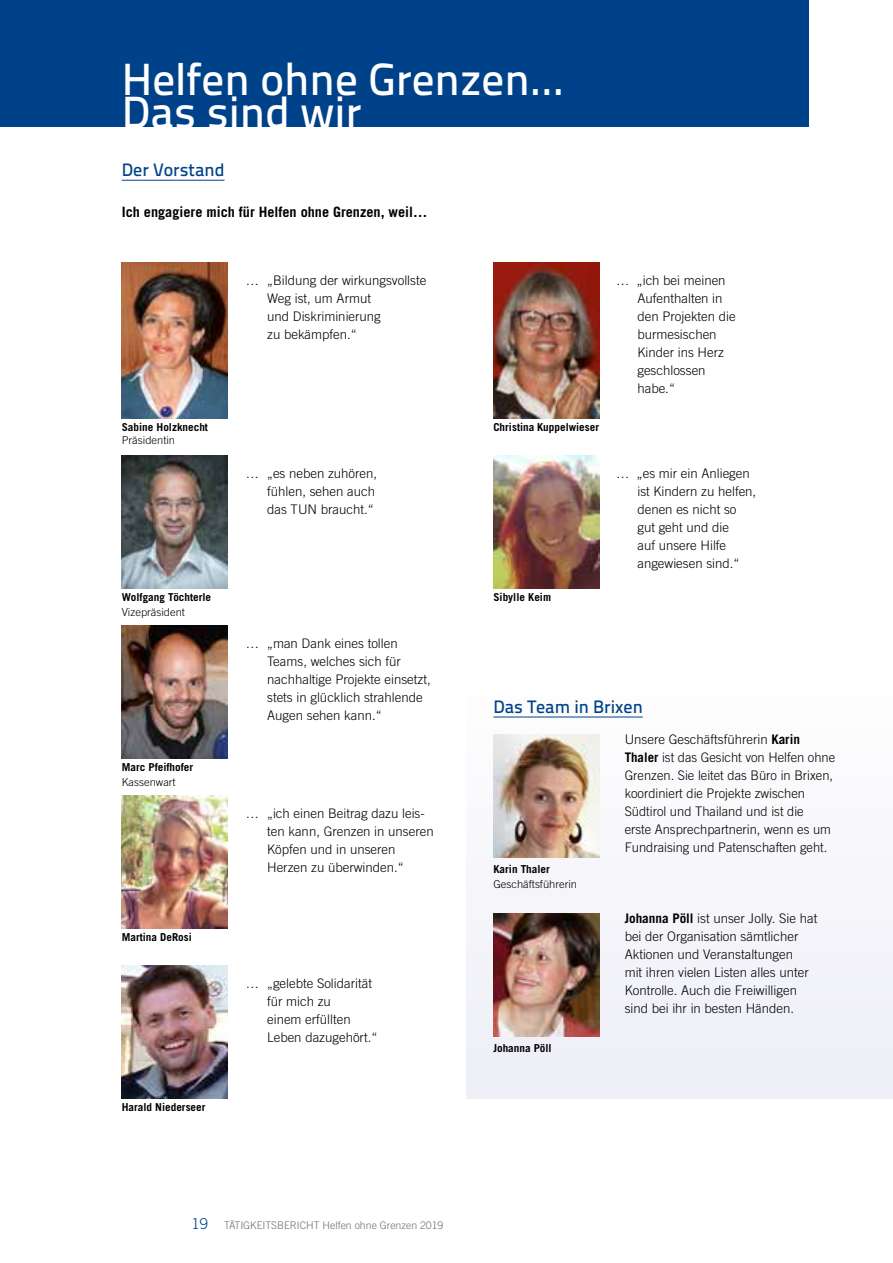
<style>
.page{position:relative;width:893px;height:1263px;background:#fff}
.page>*{position:absolute;margin:0;border:0;box-sizing:border-box;transform-origin:0 0}
.t1{font:500 45px/33px "Titillium Text 22 L";color:#fff}
.t2{font:500 18px "Titillium Text 22 L";color:#004289}
.t3{font:700 14.25px "Trade Gothic LT Std";color:#000}
.t4{font:300 13.2px/18px "Trade Gothic LT Std";color:#000}
.t5{font:700 10.95px "Trade Gothic LT Std";color:#000}
.t6{font:300 10.95px "Trade Gothic LT Std";color:#000}
.t7{font:300 10.5px "Trade Gothic LT Std";color:#706f6f}
.s1{font-weight:700}
.s2{font-size:15px;color:#004289}
</style>
<div class="page">
<div style="left:0;top:0;width:809px;height:126px;background:#004289"></div>
<div style="left:466px;top:674px;width:427px;height:424px;background:#f6f6fa"></div>
<hr style="left:122px;top:180px;width:103px;height:1px;background:#004289">
<hr style="left:493px;top:716px;width:150px;height:1px;background:#004289">
<img style="left:493px;top:914px;width:106px;height:123px">
<img style="left:493px;top:734px;width:106px;height:123px">
<img style="left:122px;top:263px;width:106px;height:155px">
<img style="left:493px;top:263px;width:106px;height:155px">
<img style="left:122px;top:456px;width:106px;height:132px">
<img style="left:493px;top:456px;width:106px;height:132px">
<img style="left:122px;top:626px;width:106px;height:132px">
<img style="left:122px;top:796px;width:106px;height:132px">
<img style="left:122px;top:966px;width:106px;height:132px">
<h1 class="t1" style="left:122px;top:60px;width:443px">Helfen ohne Grenzen…<br>Das sind wir</h1>
<h2 class="t2" style="left:122px;top:157px;width:104px">Der Vorstand</h2>
<p class="t3" style="left:122px;top:203px;width:307px">Ich engagiere mich für Helfen ohne Grenzen, weil…</p>
<p class="t5" style="left:122px;top:420px;width:88px">Sabine Holzknecht</p>
<p class="t6" style="left:122px;top:434px;width:55px">Präsidentin</p>
<p class="t5" style="left:122px;top:590px;width:91px">Wolfgang Töchterle</p>
<p class="t6" style="left:122px;top:605px;width:65px">Vizepräsident</p>
<p class="t5" style="left:122px;top:760px;width:73px">Marc Pfeifhofer</p>
<p class="t6" style="left:122px;top:775px;width:55px">Kassenwart</p>
<p class="t5" style="left:122px;top:930px;width:72px">Martina DeRosi</p>
<p class="t5" style="left:122px;top:1100px;width:85px">Harald Niederseer</p>
<p class="t4" style="left:267px;top:271px;width:161px;text-indent:-21px">… „Bildung der wirkungsvollste<br>Weg ist, um Armut<br>und Diskriminierung<br>zu bekämpfen.“</p>
<p class="t4" style="left:637px;top:271px;width:100px;text-indent:-21px">… „ich bei meinen<br>Aufenthalten in den Projekten die burmesischen<br>Kinder ins Herz geschlossen habe.“</p>
<p class="t5" style="left:493px;top:420px;width:107px">Christina Kuppelwieser</p>
<p class="t4" style="left:267px;top:464px;width:112px;text-indent:-21px">… „es neben zuhören, fühlen, sehen auch das TUN braucht.“</p>
<p class="t4" style="left:637px;top:464px;width:120px;text-indent:-21px">… „es mir ein Anliegen ist Kindern zu helfen, denen es nicht so gut geht und die<br>auf unsere Hilfe angewiesen sind.“</p>
<p class="t4" style="left:267px;top:634px;width:165px;text-indent:-21px">… „man Dank eines tollen<br>Teams, welches sich für nachhaltige Projekte einsetzt, stets in glücklich strahlende<br>Augen sehen kann.“</p>
<p class="t4" style="left:267px;top:804px;width:168px;text-indent:-21px">… „ich einen Beitrag dazu leis&shy;ten kann, Grenzen in unseren<br>Köpfen und in unseren<br>Herzen zu überwinden.“</p>
<p class="t4" style="left:267px;top:974px;width:112px;text-indent:-21px">… „gelebte Solidarität für mich zu<br>einem erfüllten<br>Leben dazugehört.“</p>
<p class="t5" style="left:493px;top:590px;width:59px">Sibylle Keim</p>
<h2 class="t2" style="left:493px;top:693px;width:151px">Das Team in Brixen</h2>
<p class="t5" style="left:493px;top:862px;width:58px">Karin Thaler</p>
<p class="t6" style="left:493px;top:877px;width:85px">Geschäftsführerin</p>
<p class="t5" style="left:493px;top:1041px;width:60px">Johanna Pöll</p>
<p class="t4" style="left:625px;top:730px;width:212px">Unsere Geschäftsführerin <span class="s1">Karin Thaler</span> ist das Gesicht von Helfen ohne Grenzen. Sie leitet das Büro in Brixen, koordiniert die Projekte zwischen Südtirol und Thailand und ist die<br>erste Ansprechpartnerin, wenn es um Fundraising und Patenschaften geht.</p>
<p class="t4" style="left:625px;top:909px;width:194px"><span class="s1">Johanna Pöll</span> ist unser Jolly. Sie hat bei der Organisation sämtlicher Aktionen und Veranstaltungen<br>mit ihren vielen Listen alles unter Kontrolle. Auch die Freiwilligen sind bei ihr in besten Händen.</p>
<p class="t7" style="left:191px;top:1219px;width:254px"><span class="s2">19</span> TÄTIGKEITSBERICHT Helfen ohne Grenzen 2019</p>
</div>
